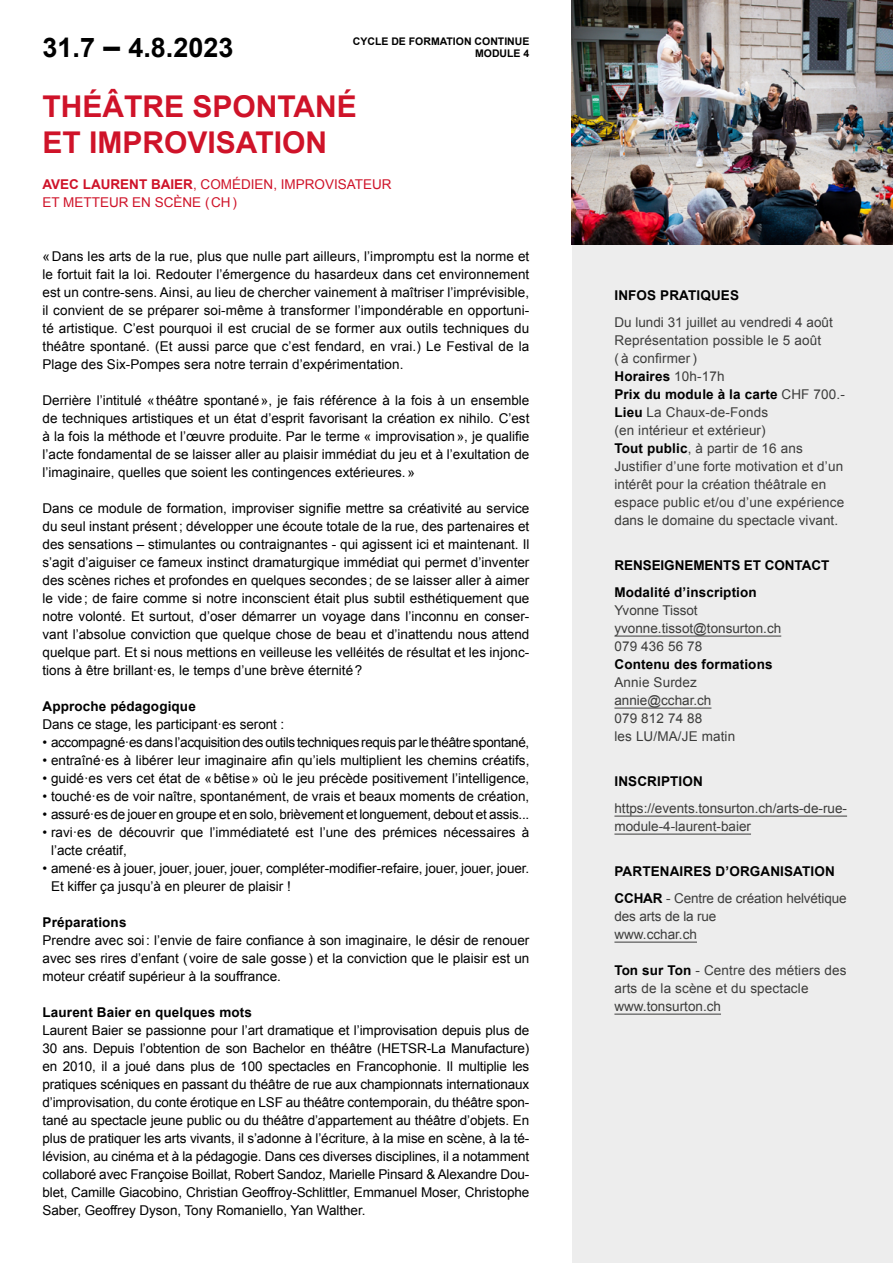
<style>
.page{position:relative;width:893px;height:1263px;background:#fff}
.page>*{position:absolute;margin:0;border:0;box-sizing:border-box;transform-origin:0 0}
.t1{font:700 30px/36px "Arial";color:#cf1329}
.t2{font:700 27px "Arial";color:#000}
.t3{font:13.5px/18px "Arial";color:#000;text-align:justify}
.t4{font:13.5px/18px "Arial";letter-spacing:.005em;color:#3c3c3b}
.t5{font:700 13.5px/27px "Arial";letter-spacing:.01em;color:#000}
.t6{font:13.5px "Arial";letter-spacing:-.025em;color:#000}
.t7{font:13.5px "Arial";letter-spacing:-.02em;color:#000}
.t8{font:13.5px/18px "Arial";color:#cf1329}
.t9{font:700 10.5px/12px "Arial";color:#000;text-align:right}
.s1{font-size:30px}
.s2{font-weight:700}
.s3{font-weight:700;color:#000}
.s4{font-weight:400;color:#3c3c3b}
</style>
<div class="page">
<div style="left:572px;top:244px;width:321px;height:1019px;background:#ededed"></div>
<hr style="left:614px;top:636px;width:167px;height:1px;background:#3c3c3b">
<hr style="left:614px;top:708px;width:97px;height:1px;background:#3c3c3b">
<hr style="left:614px;top:816px;width:233px;height:1px;background:#3c3c3b">
<hr style="left:614px;top:834px;width:137px;height:1px;background:#3c3c3b">
<hr style="left:614px;top:942px;width:83px;height:1px;background:#3c3c3b">
<hr style="left:614px;top:1014px;width:107px;height:1px;background:#3c3c3b">
<img style="left:572px;top:0;width:321px;height:244px">
<h2 class="t2" style="left:43px;top:30px;width:192px">31.7 <span class="s1">–</span> 4.8.2023</h2>
<p class="t9" style="left:353px;top:36px;width:178px">CYCLE DE FORMATION CONTINUE<br>MODULE 4</p>
<h1 class="t1" style="left:43px;top:89px;width:316px">THÉÂTRE SPONTANÉ<br>ET IMPROVISATION</h1>
<p class="t8" style="left:43px;top:175px;width:351px"><span class="s2">AVEC LAURENT BAIER</span>, COMÉDIEN, IMPROVISATEUR<br>ET METTEUR EN SCÈNE (CH)</p>
<p class="t3" style="left:43px;top:247px;width:488px">«Dans les arts de la rue, plus que nulle part ailleurs, l’impromptu est la norme et le fortuit fait la loi. Redouter l’émergence du hasardeux dans cet environnement est un contre-sens. Ainsi, au lieu de chercher vainement à maîtriser l’imprévisible, il convient de se préparer soi-même à transformer l’impondérable en opportuni&shy;té artistique. C’est pourquoi il est crucial de se former aux outils techniques du théâtre spontané. (Et aussi parce que c’est fendard, en vrai.) Le Festival de la Plage des Six-Pompes sera notre terrain d’expérimentation.</p>
<p class="t3" style="left:43px;top:391px;width:488px">Derrière l’intitulé «théâtre spontané», je fais référence à la fois à un ensemble de techniques artistiques et un état d’esprit favorisant la création ex nihilo. C’est à la fois la méthode et l’œuvre produite. Par le terme « improvisation», je qualifie l’acte fondamental de se laisser aller au plaisir immédiat du jeu et à l’exultation de l’imaginaire, quelles que soient les contingences extérieures.»</p>
<p class="t3" style="left:43px;top:499px;width:488px">Dans ce module de formation, improviser signifie mettre sa créativité au service du seul instant présent; développer une écoute totale de la rue, des partenaires et des sensations – stimulantes ou contraignantes - qui agissent ici et maintenant. Il s’agit d’aiguiser ce fameux instinct dramaturgique immédiat qui permet d’inventer des scènes riches et profondes en quelques secondes ; de se laisser aller à aimer le vide; de faire comme si notre inconscient était plus subtil esthétiquement que notre volonté. Et surtout, d’oser démarrer un voyage dans l’inconnu en conser&shy;vant l’absolue conviction que quelque chose de beau et d’inattendu nous attend quelque part. Et si nous mettions en veilleuse les velléités de résultat et les injonc&shy;tions à être brillant·es, le temps d’une brève éternité?</p>
<p class="t5" style="left:43px;top:693px;width:155px">Approche pédagogique</p>
<p class="t3" style="left:43px;top:715px;width:243px">Dans ce stage, les participant·es seront :</p>
<p class="t6" style="left:43px;top:733px;width:488px">• accompagné·es dans l’acquisition des outils techniques requis par le théâtre spontané,</p>
<p class="t3" style="left:43px;top:751px;width:488px">• entraîné·es à libérer leur imaginaire afin qu’iels multiplient les chemins créatifs,</p>
<p class="t3" style="left:43px;top:769px;width:488px">• guidé·es vers cet état de «bêtise» où le jeu précède positivement l’intelligence,</p>
<p class="t3" style="left:43px;top:787px;width:488px">• touché·es de voir naître, spontanément, de vrais et beaux moments de création,</p>
<p class="t7" style="left:43px;top:805px;width:488px">• assuré·es de jouer en groupe et en solo, brièvement et longuement, debout et assis...</p>
<p class="t3" style="left:51px;top:823px;width:480px;text-indent:-9px">• ravi·es de découvrir que l’immédiateté est l’une des prémices nécessaires à l’acte créatif,</p>
<p class="t3" style="left:51px;top:859px;width:480px;text-indent:-9px">• amené·es à jouer, jouer, jouer, jouer, compléter-modifier-refaire, jouer, jouer, jouer.<br>Et kiffer ça jusqu’à en pleurer de plaisir !</p>
<p class="t5" style="left:43px;top:909px;width:86px">Préparations</p>
<p class="t3" style="left:43px;top:931px;width:488px">Prendre avec soi: l’envie de faire confiance à son imaginaire, le désir de renouer avec ses rires d’enfant ( voire de sale gosse) et la conviction que le plaisir est un moteur créatif supérieur à la souffrance.</p>
<p class="t5" style="left:43px;top:999px;width:211px">Laurent Baier en quelques mots</p>
<p class="t3" style="left:43px;top:1021px;width:488px">Laurent Baier se passionne pour l’art dramatique et l’improvisation depuis plus de 30 ans. Depuis l’obtention de son Bachelor en théâtre (HETSR-La Manufacture) en 2010, il a joué dans plus de 100 spectacles en Francophonie. Il multiplie les pratiques scéniques en passant du théâtre de rue aux championnats internationaux d’improvisation, du conte érotique en LSF au théâtre contemporain, du théâtre spon&shy;tané au spectacle jeune public ou du théâtre d’appartement au théâtre d’objets. En plus de pratiquer les arts vivants, il s’adonne à l’écriture, à la mise en scène, à la té&shy;lévision, au cinéma et à la pédagogie. Dans ces diverses disciplines, il a notamment collaboré avec Françoise Boillat, Robert Sandoz, Marielle Pinsard &amp; Alexandre Dou&shy;blet, Camille Giacobino, Christian Geoffroy-Schlittler, Emmanuel Moser, Christophe Saber, Geoffrey Dyson, Tony Romaniello, Yan Walther.</p>
<p class="t5" style="left:614px;top:282px;width:126px">INFOS PRATIQUES</p>
<p class="t4" style="left:614px;top:313px;width:232px">Du lundi 31 juillet au vendredi 4 août<br>Représentation possible le 5 août<br>( à confirmer)<br><span class="s3">Horaires</span> 10h-17h<br><span class="s3">Prix du module à la carte</span> CHF 700.-<br><span class="s3">Lieu</span> La Chaux-de-Fonds<br>(en intérieur et extérieur)<br><span class="s3">Tout public</span>, à partir de 16 ans<br>Justifier d’une forte motivation et d’un intérêt pour la création théâtrale en espace public et/ou d’une expérience dans le domaine du spectacle vivant.</p>
<p class="t5" style="left:614px;top:552px;width:216px">RENSEIGNEMENTS ET CONTACT<br>Modalité d’inscription</p>
<p class="t4" style="left:614px;top:601px;width:168px">Yvonne Tissot yvonne.tissot@tonsurton.ch<br>079 436 56 78</p>
<p class="t5" style="left:614px;top:651px;width:160px">Contenu des formations</p>
<p class="t4" style="left:614px;top:673px;width:122px">Annie Surdez annie@cchar.ch<br>079 812 74 88<br>les LU/MA/JE matin</p>
<p class="t5" style="left:614px;top:768px;width:90px">INSCRIPTION</p>
<p class="t4" style="left:614px;top:799px;width:234px">https://events.tonsurton.ch/arts-de-rue&shy;module-4-laurent-baier</p>
<p class="t5" style="left:614px;top:858px;width:234px">PARTENAIRES D’ORGANISATION<br>CCHAR <span class="s4">- Centre de création helvétique</span></p>
<p class="t4" style="left:614px;top:907px;width:104px">des arts de la rue www.cchar.ch</p>
<p class="t4" style="left:614px;top:961px;width:233px"><span class="s3">Ton sur Ton</span> - Centre des métiers des arts de la scène et du spectacle www.tonsurton.ch</p>
</div>
